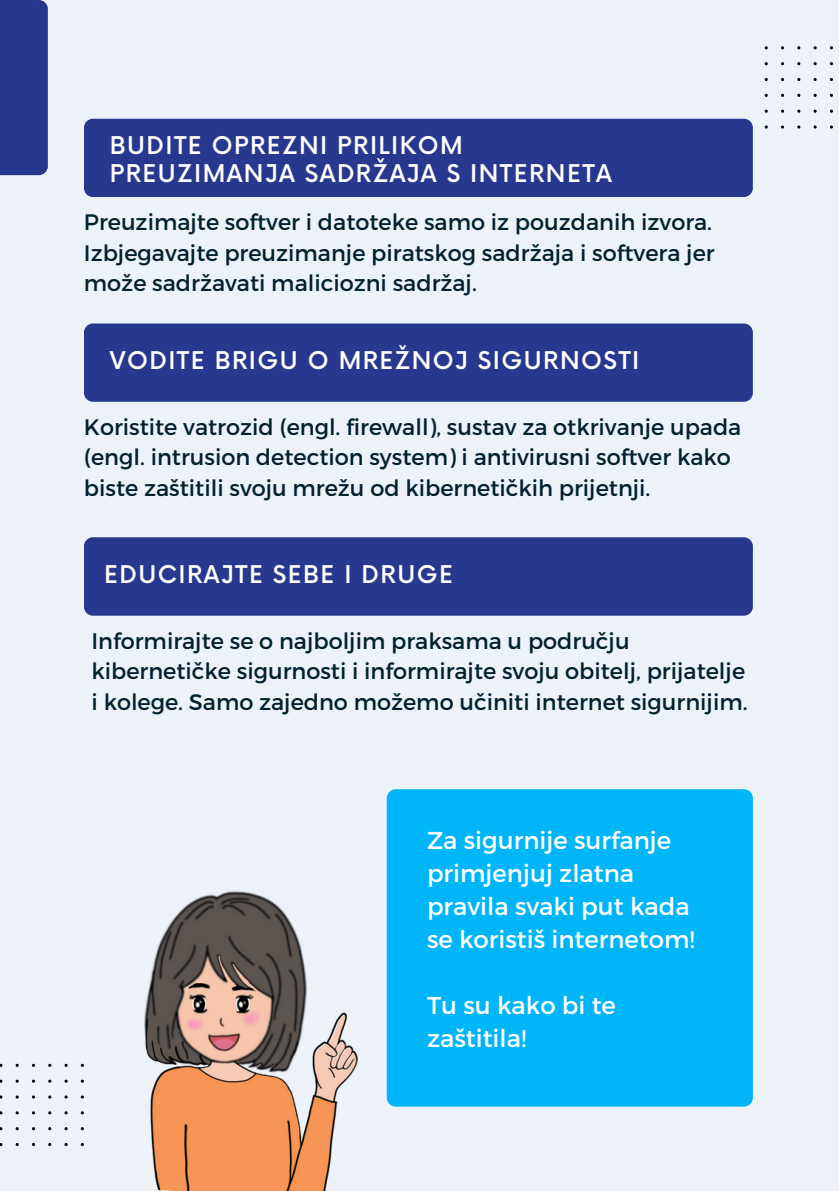
<style>
.page{position:relative;width:839px;height:1191px;background:#fff}
.page>*{position:absolute;margin:0;border:0;box-sizing:border-box;transform-origin:0 0}
.t1{font:24.4px/33px "Montserrat";color:#fff}
.t2{font:500 23.8px/28.4px "Now";letter-spacing:.06em;color:#fff}
.t3{font:22.4px/30.6px "Montserrat";color:#012130}
</style>
<div class="page">
<div style="left:0;top:0;width:838px;height:1191px;background:#edf2f8"></div>
<div style="left:0;top:0;width:48px;height:175px;background:#26398e"></div>
<svg style="left:764px;top:46px;width:69px;height:83px"></svg>
<div style="left:84px;top:537px;width:668px;height:79px;background:#26398e;border-radius:9px"></div>
<div style="left:387px;top:789px;width:365px;height:318px;background:#00b5f8;border-radius:9px"></div>
<svg style="left:0;top:1064px;width:84px;height:82px"></svg>
<div style="left:84px;top:119px;width:668px;height:78px;background:#26398e;border-radius:9px"></div>
<div style="left:84px;top:324px;width:668px;height:78px;background:#26398e;border-radius:9px"></div>
<img style="left:144px;top:891px;width:214px;height:299px">
<p class="t2" style="left:110px;top:132px;width:503px">BUDITE OPREZNI PRILIKOM<br>PREUZIMANJA SADRŽAJA S INTERNETA</p>
<p class="t3" style="left:84px;top:206px;width:632px;text-align:justify">Preuzimajte softver i datoteke samo iz pouzdanih izvora.<br>Izbjegavajte preuzimanje piratskog sadržaja i softvera jer može sadržavati maliciozni sadržaj.</p>
<p class="t2" style="left:110px;top:348px;width:531px">VODITE BRIGU O MREŽNOJ SIGURNOSTI</p>
<p class="t3" style="left:84px;top:410px;width:659px">Koristite vatrozid (engl. firewall), sustav za otkrivanje upada (engl. intrusion detection system) i antivirusni softver kako biste zaštitili svoju mrežu od kibernetičkih prijetnji.</p>
<p class="t2" style="left:104px;top:562px;width:350px">EDUCIRAJTE SEBE I DRUGE</p>
<p class="t3" style="left:91px;top:624px;width:657px">Informirajte se o najboljim praksama u području kibernetičke sigurnosti i informirajte svoju obitelj, prijatelje i kolege. Samo zajedno možemo učiniti internet sigurnijim.</p>
<p class="t1" style="left:427px;top:823px;width:269px">Za sigurnije surfanje primjenjuj zlatna pravila svaki put kada se koristiš internetom!</p>
<p class="t1" style="left:427px;top:988px;width:190px">Tu su kako bi te zaštitila!</p>
</div>
